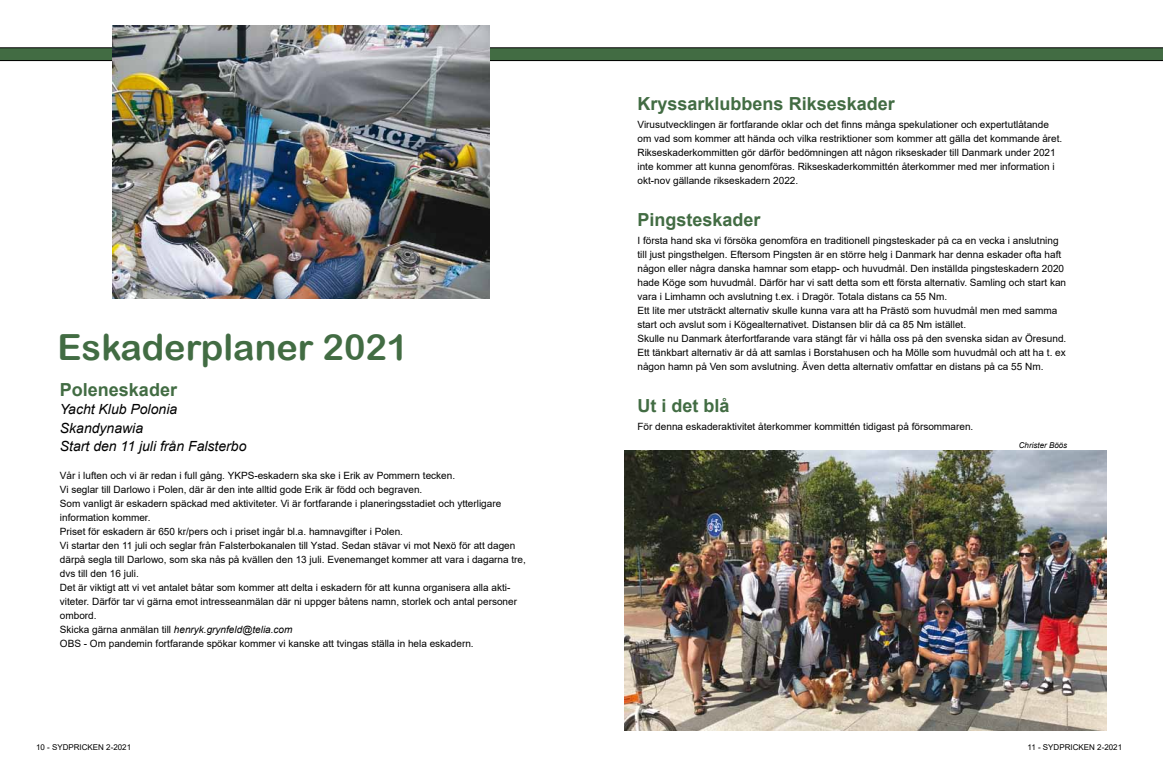
<style>
.page{position:relative;width:1163px;height:780px;background:#fff}
.page>*{position:absolute;margin:0;border:0;box-sizing:border-box;transform-origin:0 0}
.t1{font:36px "Arial Rounded MT Bold";color:#426c43}
.t2{font:700 18px "Arial";color:#426c43}
.t3{font:italic 14px/18px "Arial";color:#000}
.t4{font:10px/14px "Arial";color:#000}
.t5{font:8px "Arial";color:#000}
.t6{font:italic 8px "Arial";color:#000}
.s1{font-style:italic}
</style>
<div class="page">
<svg style="left:0;top:47px;width:1162px;height:14px;background:#3c5f3d"></svg>
<img style="left:112px;top:25px;width:377px;height:273px">
<img style="left:624px;top:451px;width:482px;height:279px">
<h1 class="t1" style="left:58px;top:326px;width:352px">Eskaderplaner 2021</h1>
<h2 class="t2" style="left:60px;top:377px;width:119px">Poleneskader</h2>
<h3 class="t3" style="left:60px;top:401px;width:188px">Yacht Klub Polonia<br>Skandynawia<br>Start den 11 juli från Falsterbo</h3>
<p class="t4" style="left:60px;top:468px;width:467px">Vår i luften och vi är redan i full gång. YKPS-eskadern ska ske i Erik av Pommern tecken.<br>Vi seglar till Darlowo i Polen, där är den inte alltid gode Erik är född och begraven.<br>Som vanligt är eskadern späckad med aktiviteter. Vi är fortfarande i planeringsstadiet och ytterligare information kommer.<br>Priset för eskadern är 650 kr/pers och i priset ingår bl.a. hamnavgifter i Polen.<br>Vi startar den 11 juli och seglar från Falsterbokanalen till Ystad. Sedan stävar vi mot Nexö för att dagen därpå segla till Darlowo, som ska nås på kvällen den 13 juli. Evenemanget kommer att vara i dagarna tre, dvs till den 16 juli.<br>Det är viktigt att vi vet antalet båtar som kommer att delta i eskadern för att kunna organisera alla akti&shy;viteter. Därför tar vi gärna emot intresseanmälan där ni uppger båtens namn, storlek och antal personer ombord.<br>Skicka gärna anmälan till <span class="s1">henryk.grynfeld@telia.com<br></span>OBS - Om pandemin fortfarande spökar kommer vi kanske att tvingas ställa in hela eskadern.</p>
<h2 class="t2" style="left:637px;top:91px;width:259px">Kryssarklubbens Rikseskader</h2>
<p class="t4" style="left:637px;top:117px;width:426px">Virusutvecklingen är fortfarande oklar och det finns många spekulationer och expertutlåtande om vad som kommer att hända och vilka restriktioner som kommer att gälla det kommande året.<br>Rikseskaderkommitten gör därför bedömningen att någon rikseskader till Danmark under 2021 inte kommer att kunna genomföras. Rikseskaderkommittén återkommer med mer information i okt-nov gällande rikseskadern 2022.</p>
<h2 class="t2" style="left:637px;top:207px;width:125px">Pingsteskader</h2>
<p class="t4" style="left:637px;top:233px;width:430px">I första hand ska vi försöka genomföra en traditionell pingsteskader på ca en vecka i anslutning till just pingsthelgen. Eftersom Pingsten är en större helg i Danmark har denna eskader ofta haft någon eller några danska hamnar som etapp- och huvudmål. Den inställda pingsteskadern 2020 hade Köge som huvudmål. Därför har vi satt detta som ett första alternativ. Samling och start kan vara i Limhamn och avslutning t.ex. i Dragör. Totala distans ca 55 Nm.<br>Ett lite mer utsträckt alternativ skulle kunna vara att ha Prästö som huvudmål men med samma start och avslut som i Kögealternativet. Distansen blir då ca 85 Nm istället.<br>Skulle nu Danmark återfortfarande vara stängt får vi hålla oss på den svenska sidan av Öresund.<br>Ett tänkbart alternativ är då att samlas i Borstahusen och ha Mölle som huvudmål och att ha t. ex någon hamn på Ven som avslutning. Även detta alternativ omfattar en distans på ca 55 Nm.</p>
<h2 class="t2" style="left:637px;top:393px;width:94px">Ut i det blå</h2>
<p class="t4" style="left:637px;top:419px;width:337px">För denna eskaderaktivitet återkommer kommittén tidigast på försommaren.</p>
<p class="t6" style="left:1018px;top:440px;width:50px">Christer Böös</p>
<p class="t5" style="left:36px;top:741px;width:97px">10 - SYDPRICKEN 2-2021</p>
<p class="t5" style="left:1027px;top:741px;width:96px">11 - SYDPRICKEN 2-2021</p>
</div>
